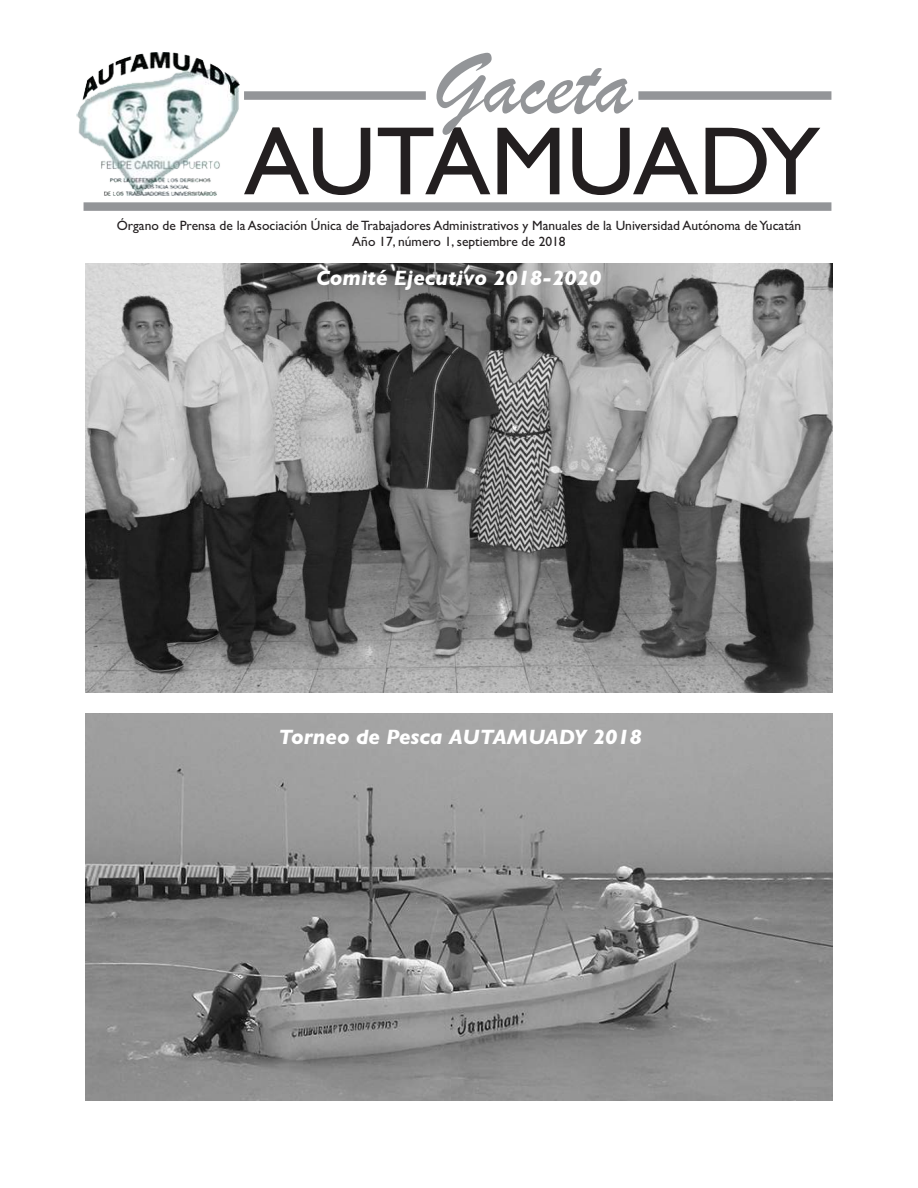
<style>
.page{position:relative;width:918px;height:1188px;background:#fff}
.page>*{position:absolute;margin:0;border:0;box-sizing:border-box;transform-origin:0 0}
.t1{font:97.5px "Gill Sans";letter-spacing:-.01em;color:#231f20}
.t2{font:90px "Brush Script";color:#939598}
.t3{font:italic 700 21px "Gill Sans";color:#fff}
.t4{font:13.5px/16.2px "Gill Sans";color:#231f20;text-align:center}
</style>
<div class="page">
<img style="left:86px;top:263px;width:747px;height:430px">
<div style="left:84px;top:202px;width:747px;height:9px;background:#939598"></div>
<div style="left:244px;top:91px;width:182px;height:9px;background:#939598"></div>
<div style="left:638px;top:91px;width:193px;height:9px;background:#939598"></div>
<img style="left:77px;top:53px;width:163px;height:142px">
<img style="left:86px;top:714px;width:746px;height:386px">
<h2 class="t2" style="left:433px;top:32px;width:200px">Gaceta</h2>
<h1 class="t1" style="left:244px;top:128px;width:578px">AUTAMUADY</h1>
<p class="t4" style="left:117px;top:219px;width:686px">Órgano de Prensa de la Asociación Única de Trabajadores Administrativos y Manuales de la Universidad Autónoma de Yucatán<br>Año 17, número 1, septiembre de 2018</p>
<h3 class="t3" style="left:316px;top:271px;width:287px">Comité Ejecutivo 2018-2020</h3>
<h3 class="t3" style="left:278px;top:730px;width:365px">Torneo de Pesca AUTAMUADY 2018</h3>
</div>
